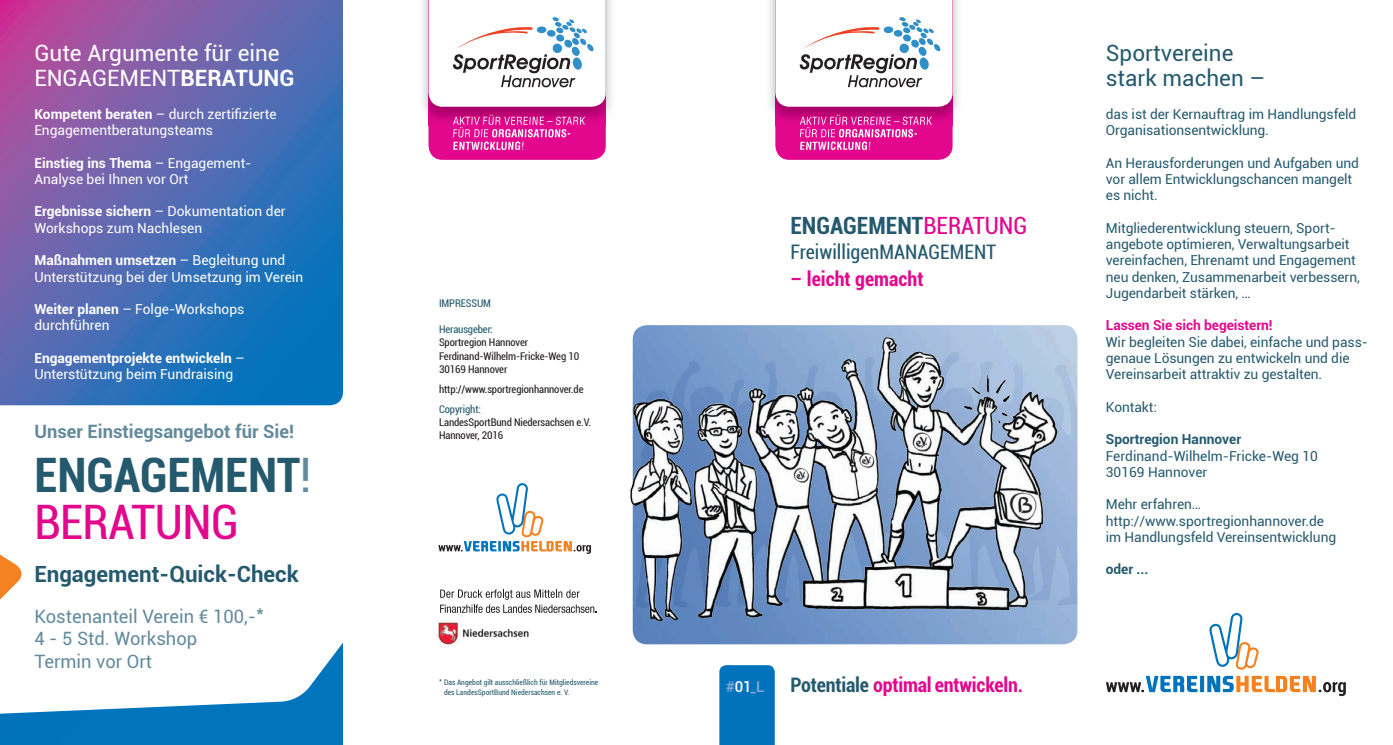
<style>
.page{position:relative;width:1393px;height:745px;background:#fff}
.page>*{position:absolute;margin:0;border:0;box-sizing:border-box;transform-origin:0 0}
.t1{font:700 condensed 47.5px/47.2px "Roboto";color:#255a6e}
.t2{font:condensed 23.75px "Roboto";color:#e2078c}
.t3{font:700 condensed 23.75px "Roboto";color:#255a6e}
.t4{font:22.5px/25px "Roboto";color:#fff}
.t5{font:22.5px/25px "Roboto";color:#255a6e}
.t6{font:700 22.5px "Roboto";color:#fff}
.t7{font:700 22.38px "Roboto";color:#255a6e}
.t8{font:700 condensed 20px "Roboto";letter-spacing:-.01em;color:#e2078c}
.t9{font:condensed 20px "Roboto";color:#255a6e}
.t10{font:18.38px/22.5px "Roboto";color:#638a9c}
.t11{font:700 18.38px "Roboto";color:#638a9c}
.t12{font:500 15px "Roboto";color:#89aad8}
.t13{font:13.75px/16.2px "Roboto";letter-spacing:-.005em;color:#255a6e}
.t14{font:13.75px/16.2px "Roboto";color:#fff}
.t15{font:700 13.75px "Roboto";color:#255a6e}
.t16{font:700 13.75px "Roboto";letter-spacing:-.005em;color:#e2078c}
.t17{font:condensed 10.62px/13.2px "Roboto";letter-spacing:-.01em;color:#231f20}
.t18{font:condensed 10.62px "Roboto";letter-spacing:-.01em;color:#255a6e}
.t19{font:condensed 7.62px/9.5px "Roboto";color:#255a6e}
.s1{font-weight:400}
.s2{font-weight:700}
.s3{font-weight:400;color:#638a9c}
.s4{font-weight:400;color:#e2078c}
.s5{font-weight:700;color:#255a6e}
.s6{color:#fff}
.s7{color:#255a6e}
</style>
<div class="page">
<svg style="left:428px;top:0;width:178px;height:160px"></svg>
<img style="left:769px;top:0;width:190px;height:125px">
<svg style="left:775px;top:0;width:177px;height:160px"></svg>
<svg style="left:0;top:0;width:343px;height:744px;background:#5368b1"></svg>
<svg style="left:0;top:368px;width:519px;height:347px"></svg>
<div style="left:719px;top:669px;width:56px;height:75px;background:#0073bc"></div>
<svg style="left:1209px;top:612px;width:49px;height:57px"></svg>
<svg style="left:1106px;top:675px;width:239px;height:20px"></svg>
<img style="left:630px;top:325px;width:448px;height:344px">
<svg style="left:0;top:525px;width:27px;height:109px"></svg>
<svg style="left:438px;top:483px;width:153px;height:70px"></svg>
<svg style="left:440px;top:589px;width:156px;height:23px"></svg>
<img style="left:462px;top:626px;width:67px;height:15px">
<img style="left:437px;top:620px;width:23px;height:25px">
<h3 class="t4" style="left:34px;top:40px;width:247px">Gute Argumente für eine<br>Engage</h3>
<h3 class="t6" style="left:120px;top:62px;width:176px"><span class="s1">ment</span>beratung</h3>
<p class="t14" style="left:34px;top:105px;width:244px"><span class="s2">Kompetent beraten</span> – durch zertifizierte<br>Engagementberatungsteams</p>
<p class="t14" style="left:34px;top:154px;width:219px"><span class="s2">Einstieg ins Thema</span> – Engagement-<br>Analyse bei Ihnen vor Ort</p>
<p class="t14" style="left:34px;top:203px;width:253px"><span class="s2">Ergebnisse sichern</span> – Dokumentation der<br>Workshops zum Nachlesen</p>
<p class="t14" style="left:34px;top:251px;width:270px"><span class="s2">Maßnahmen umsetzen</span> – Begleitung und<br>Unterstützung bei der Umsetzung im Verein</p>
<p class="t14" style="left:34px;top:300px;width:211px"><span class="s2">Weiter planen</span> – Folge-Workshops durchführen</p>
<p class="t14" style="left:34px;top:349px;width:212px"><span class="s2">Engagementprojekte entwickeln</span> –<br>Unterstützung beim Fundraising</p>
<h3 class="t11" style="left:34px;top:418px;width:261px">Unser Einstiegsangebot für Sie!</h3>
<h1 class="t1" style="left:34px;top:449px;width:278px">Engagement<span class="s3">!<br></span><span class="s4">Beratung</span></h1>
<h3 class="t7" style="left:34px;top:557px;width:266px">Engagement-Quick-Check</h3>
<h3 class="t10" style="left:34px;top:604px;width:231px">Kostenanteil Verein € 100,-*<br>4 - 5 Std. Workshop<br>Termin vor Ort</h3>
<p class="t18" style="left:439px;top:295px;width:53px">IMPRE SSUM</p>
<p class="t18" style="left:439px;top:322px;width:55px">Herausgeber:</p>
<p class="t17" style="left:439px;top:335px;width:142px">Sportregion Hannover<br>Ferdinand-Wilhelm-Fricke-Weg 10<br>30169 Hannover</p>
<p class="t17" style="left:439px;top:382px;width:146px">http://www.sportregionhannover.de</p>
<p class="t18" style="left:439px;top:401px;width:43px">Copyright:</p>
<p class="t17" style="left:439px;top:415px;width:153px">LandesSportBund Niedersachsen e.V.<br>Hannover, 2016</p>
<p class="t19" style="left:444px;top:676px;width:156px;text-indent:-5px">* Das Angebot gilt ausschließlich für Mitgliedsvereine des LandesSportBund Niedersachsen e. V.</p>
<h2 class="t3" style="left:790px;top:209px;width:26px">ENGAG</h2>
<h2 class="t2" style="left:857px;top:209px;width:94px"><span class="s5">EMENT</span>BERATUNG</h2>
<h3 class="t9" style="left:790px;top:238px;width:110px">FreiwilligenMANAGE</h3>
<h3 class="t9" style="left:950px;top:238px;width:26px">MENT</h3>
<h3 class="t8" style="left:790px;top:264px;width:135px">– leicht gemacht</h3>
<p class="t12" style="left:725px;top:675px;width:40px">#<span class="s6">01</span>_L</p>
<h3 class="t8" style="left:790px;top:670px;width:234px"><span class="s7">Potentiale</span> optimal entwickeln.</h3>
<h3 class="t5" style="left:1106px;top:40px;width:161px">Sportvereine stark machen –</h3>
<p class="t13" style="left:1106px;top:105px;width:252px">das ist der Kernauftrag im Handlungsfeld<br>Organisationsentwicklung.</p>
<p class="t13" style="left:1106px;top:154px;width:255px">An Herausforderungen und Aufgaben und vor allem Entwicklungschancen mangelt es nicht.</p>
<p class="t13" style="left:1106px;top:219px;width:255px">M itgliederentwicklung steuern, Sport&shy;angebote optimieren, Verwaltungsarbeit vereinfachen, Ehrenamt und Engagement neu denken, Zusammenarbeit verbessern, Jugendarbeit stärken, …</p>
<p class="t16" style="left:1106px;top:315px;width:168px">Lassen Sie sich begeistern!</p>
<p class="t13" style="left:1106px;top:333px;width:264px">Wir begleiten Sie dabei, einfache und pass&shy;genaue Lösungen zu entwickeln und die<br>Vereinsarbeit attraktiv zu gestalten.</p>
<p class="t13" style="left:1106px;top:398px;width:53px">Kontakt:</p>
<p class="t15" style="left:1106px;top:429px;width:137px">Sportregion Hannover</p>
<p class="t13" style="left:1106px;top:446px;width:213px">Ferdinand-Wilhelm-Fricke-Weg 10<br>30169 Hannover</p>
<p class="t13" style="left:1106px;top:495px;width:232px">Mehr erfahren… http://www.sportregionhannover.de im Handlungsfeld Vereinsentwicklung</p>
<p class="t15" style="left:1106px;top:559px;width:44px">oder ...</p>
</div>
